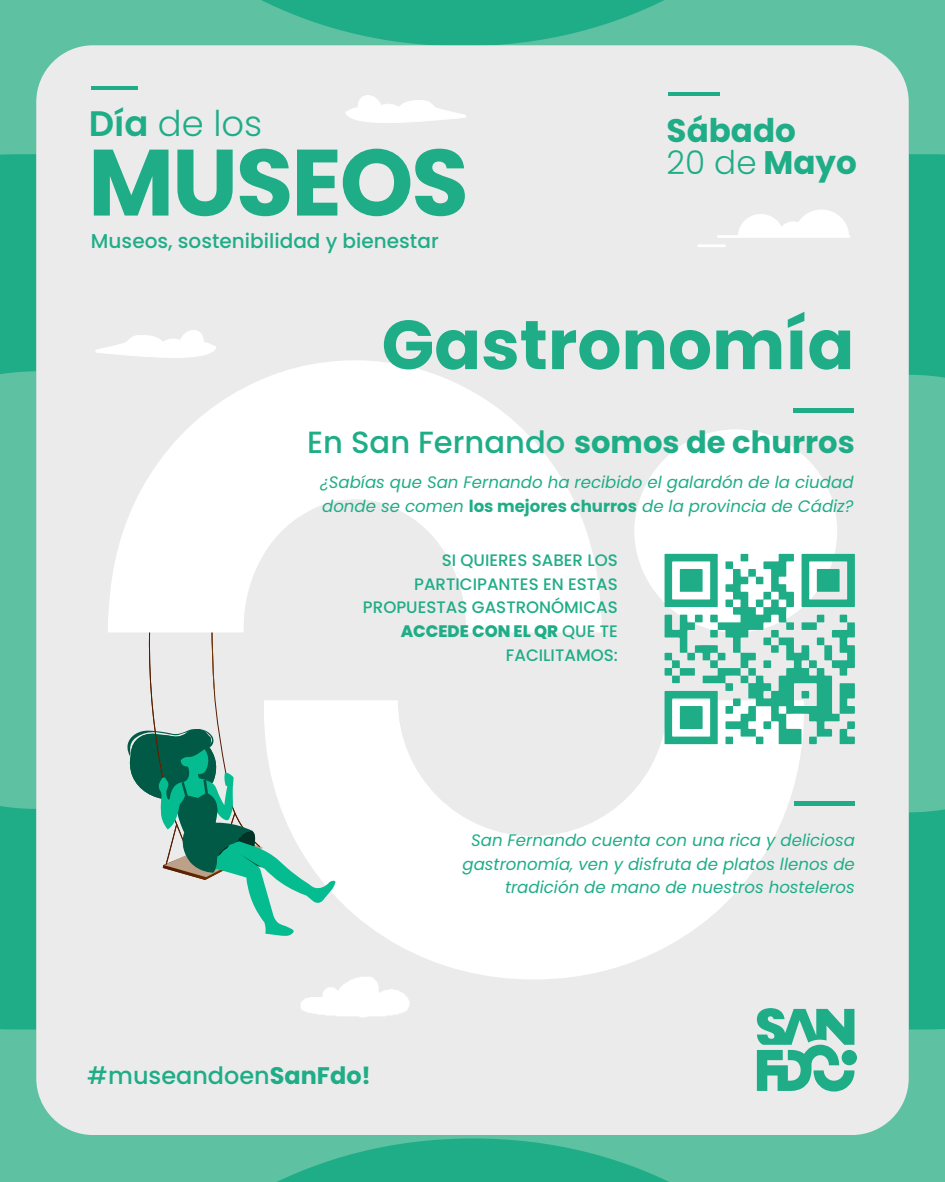
<style>
.page{position:relative;width:945px;height:1182px;background:#fff}
.page>*{position:absolute;margin:0;border:0;box-sizing:border-box;transform-origin:0 0}
.t1{font:700 93.98px "Poppins";letter-spacing:-.025em;color:#1fad87}
.t2{font:700 69.12px "Poppins";color:#1fad87}
.t3{font:300 35.44px "Poppins";color:#1fad87}
.t4{font:700 32.64px/32.6px "Poppins";color:#1fad87}
.t5{font:700 30.62px "Poppins";color:#1fad87}
.t6{font:500 23.97px "Poppins";color:#1fad87}
.t7{font:500 20.04px "Poppins";color:#1fad87}
.t8{font:italic 16.62px/23.6px "Poppins";color:#1fad87;text-align:right}
.t9{font:500 16.62px/23.6px "Poppins";color:#1fad87;text-align:right}
.s1{font-weight:600}
.s2{font-weight:300}
.s3{font-weight:500}
.s4{font-weight:700;font-style:normal}
.s5{font-weight:800}
.s6{font-weight:700}
</style>
<div class="page">
<div style="left:0;top:0;width:945px;height:1181px;background:#5ec1a1"></div>
<svg style="left:279px;top:1138px;width:388px;height:43px"></svg>
<svg style="left:261px;top:0;width:403px;height:45px"></svg>
<svg style="left:909px;top:154px;width:36px;height:875px"></svg>
<svg style="left:0;top:154px;width:36px;height:875px"></svg>
<div style="left:36px;top:45px;width:873px;height:1089px;background:#ecebec;border-radius:57px"></div>
<svg style="left:336px;top:700px;width:468px;height:279px;fill:#fff"></svg>
<svg style="left:127px;top:632px;width:209px;height:304px"></svg>
<svg style="left:108px;top:360px;width:494px;height:272px;fill:#fff"></svg>
<hr style="left:91px;top:86px;width:47px;height:4px;background:#1fad87">
<hr style="left:668px;top:92px;width:52px;height:3px;background:#1fad87">
<svg style="left:717px;top:210px;width:133px;height:28px"></svg>
<hr style="left:697px;top:244px;width:29px;height:3px;background:#fff">
<svg style="left:345px;top:95px;width:121px;height:28px"></svg>
<svg style="left:95px;top:330px;width:121px;height:28px"></svg>
<svg style="left:757px;top:1008px;width:100px;height:83px"></svg>
<svg style="left:634px;top:429px;width:221px;height:315px"></svg>
<hr style="left:795px;top:801px;width:60px;height:4px;background:#1fad87">
<img style="left:301px;top:945px;width:140px;height:72px">
<hr style="left:794px;top:408px;width:60px;height:4px;background:#1fad87">
<h3 class="t3" style="left:89px;top:103px;width:175px"><span class="s1">Día</span> de los</h3>
<h1 class="t1" style="left:88px;top:128px;width:382px">MUSEOS</h1>
<p class="t7" style="left:91px;top:230px;width:349px">Museos, sostenibilidad y bienestar</p>
<h3 class="t4" style="left:667px;top:114px;width:192px">Sábado<br><span class="s2">20 de</span> Mayo</h3>
<h2 class="t2" style="left:382px;top:305px;width:474px">Gastronomía</h2>
<h3 class="t5" style="left:307px;top:424px;width:549px"><span class="s3">En San Fernando</span> somos de churros</h3>
<p class="t8" style="left:320px;top:470px;width:535px;text-align:left">¿Sabías que San Fernando ha recibido el galardón de la ciudad donde se comen <span class="s4">los mejores churros</span> de la provincia de Cádiz?</p>
<p class="t9" style="left:363px;top:548px;width:256px">SI QUIERES SABER LOS<br>PARTICIPANTES EN ESTAS<br>PROPUESTAS GASTRONÓMICAS<br><span class="s5">ACCEDE CON EL QR</span> QUE TE<br>FACILITAMOS:</p>
<h3 class="t6" style="left:87px;top:1061px;width:285px">#museandoen<span class="s6">SanFdo!</span></h3>
<p class="t8" style="left:462px;top:828px;width:394px">San Fernando cuenta con una rica y deliciosa gastronomía, ven y disfruta de platos llenos de tradición de mano de nuestros hosteleros</p>
</div>
